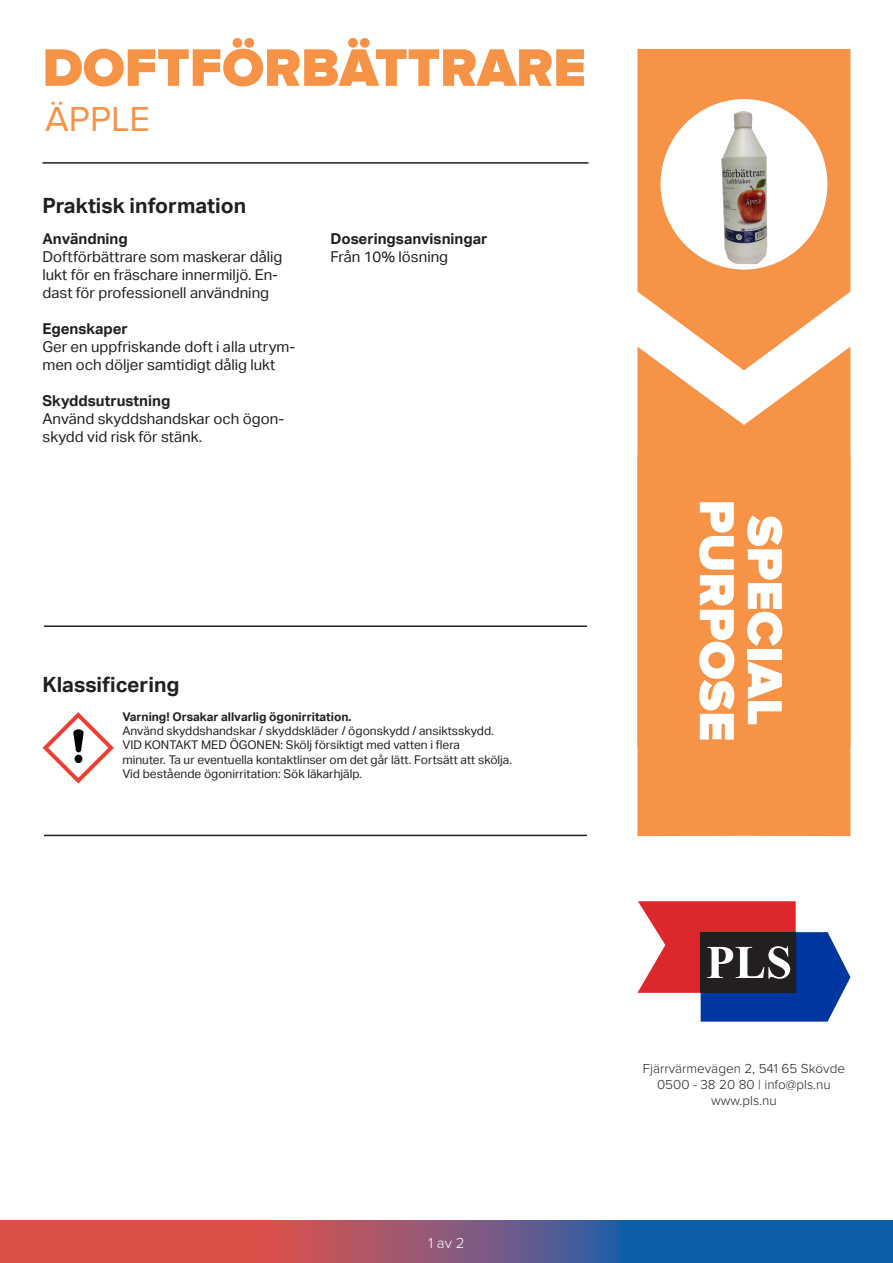
<style>
.page{position:relative;width:893px;height:1263px;background:#fff}
.page>*{position:absolute;margin:0;border:0;box-sizing:border-box;transform-origin:0 0}
.t1{font:900 54.75px "Proxima Nova";color:#f69347}
.t2{font:900 51px "Proxima Nova";color:#fff}
.t3{font:36px "Proxima Nova";color:#f69347}
.t4{font:700 21px "Aktiv Grotesk";color:#231f20}
.t5{font:15px/18px "Aktiv Grotesk";color:#231f20}
.t6{font:700 15px "Aktiv Grotesk";color:#231f20}
.t7{font:300 15px "Proxima Nova";color:#fff}
.t8{font:300 13.5px "Proxima Nova";color:#231f20}
.t9{font:12px "Aktiv Grotesk";color:#231f20}
.t10{font:700 12px "Aktiv Grotesk";color:#231f20}
</style>
<div class="page">
<svg style="left:637px;top:901px;width:213px;height:121px"></svg>
<hr style="left:43px;top:162px;width:545px;height:2px;background:#231f20">
<svg style="left:637px;top:49px;width:213px;height:298px;background:#f69e5a"></svg>
<svg style="left:637px;top:347px;width:213px;height:108px;fill:#f69347"></svg>
<div style="left:637px;top:455px;width:213px;height:381px;background:#f69347"></div>
<div style="left:660px;top:99px;width:167px;height:171px;background:#fff;border-radius:50%"></div>
<svg style="left:0;top:1220px;width:893px;height:43px;background:#7b577a"></svg>
<hr style="left:44px;top:835px;width:543px;height:1px;background:#231f20">
<hr style="left:44px;top:625px;width:543px;height:2px;background:#231f20">
<img style="left:721px;top:111px;width:47px;height:153px">
<svg style="left:43px;top:712px;width:71px;height:71px"></svg>
<p class="t1" style="left:43px;top:36px;width:545px">DOFTFÖRBÄTTRARE</p>
<p class="t3" style="left:45px;top:98px;width:106px">ÄPPLE</p>
<p class="t4" style="left:43px;top:194px;width:205px">Praktisk information</p>
<p class="t6" style="left:43px;top:230px;width:87px">Användning</p>
<p class="t5" style="left:43px;top:247px;width:241px">Doftförbättrare som maskerar dålig lukt för en fräschare innermiljö. En&shy;dast för professionell användning</p>
<p class="t6" style="left:43px;top:320px;width:87px">Egenskaper</p>
<p class="t5" style="left:43px;top:337px;width:254px">Ger en uppfriskande doft i alla utrym&shy;men och döljer samtidigt dålig lukt</p>
<p class="t6" style="left:43px;top:392px;width:129px">Skyddsutrustning</p>
<p class="t5" style="left:43px;top:409px;width:243px">Använd skyddshandskar och ögon&shy;skydd vid risk för stänk.</p>
<p class="t6" style="left:330px;top:230px;width:159px">Doseringsanvisningar</p>
<p class="t5" style="left:330px;top:247px;width:119px">Från 10% lösning</p>
<p class="t4" style="left:43px;top:673px;width:139px">Klassificering</p>
<p class="t10" style="left:122px;top:709px;width:231px">Varning! Orsakar allvarlig ögonirritation.</p>
<p class="t9" style="left:122px;top:724px;width:373px">Använd skyddshandskar / skyddskläder / ögonskydd / ansiktsskydd.</p>
<p class="t9" style="left:122px;top:738px;width:339px">VID KONTAKT MED ÖGONEN: Skölj försiktigt med vatten i flera</p>
<p class="t9" style="left:122px;top:753px;width:391px">minuter. Ta ur eventuella kontaktlinser om det går lätt. Fortsätt att skölja.</p>
<p class="t9" style="left:122px;top:767px;width:241px">Vid bestående ögonirritation: Sök läkarhjälp.</p>
<p class="t2" style="left:746px;top:499px;width:243px;rotate:90deg">PURPOSE</p>
<p class="t2" style="left:794px;top:515px;width:212px;rotate:90deg">SPECIAL</p>
<p class="t7" style="left:428px;top:1231px;width:38px">1 av 2</p>
<p class="t8" style="left:643px;top:1058px;width:204px">Fjärrvärmevägen 2, 541 65 Skövde</p>
<p class="t8" style="left:657px;top:1074px;width:175px">0500 - 38 20 80 | info@pls.nu</p>
<p class="t8" style="left:711px;top:1090px;width:67px">www.pls.nu</p>
</div>
